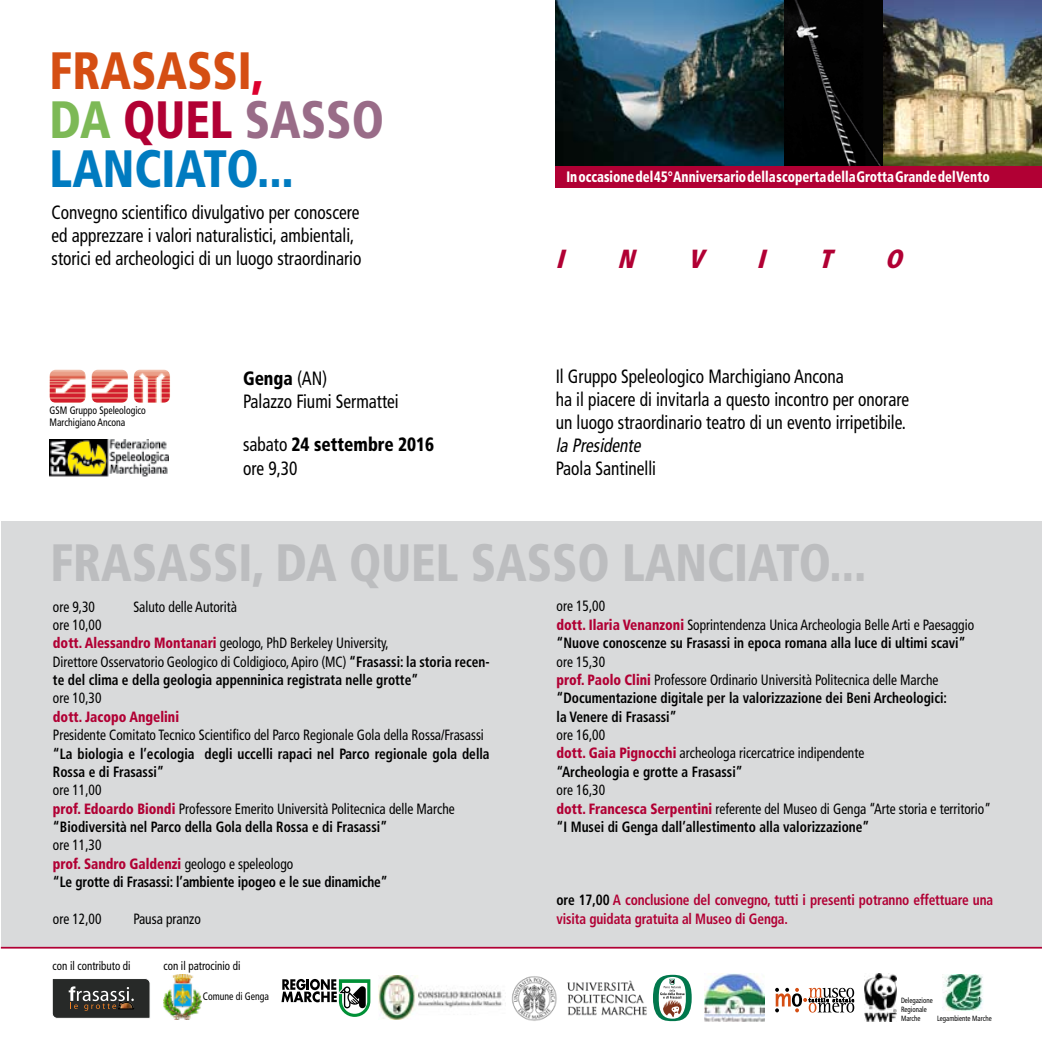
<style>
.page{position:relative;width:1042px;height:1042px;background:#fff}
.page>*{position:absolute;margin:0;border:0;box-sizing:border-box;transform-origin:0 0}
.t1{font:900 condensed 52.5px "Frutiger";color:#bcbdbf;scale:.9 1}
.t2{font:900 condensed 52.5px/49px "Frutiger";color:#b10034;text-align:right;scale:.9 1}
.t3{font:900 condensed 52.5px "Frutiger";color:#007bc0;scale:.9 1}
.t4{font:900 condensed 52.5px "Frutiger";color:#d54e13;scale:.9 1}
.t5{font:900 condensed 52.5px "Frutiger";color:#996c88;scale:.9 1}
.t6{font:italic 900 condensed 26.25px "Frutiger";color:#b10034;scale:.9 1}
.t7{font:condensed 19.25px/23.1px "Frutiger";color:#000;scale:.9 1}
.t8{font:900 condensed 19.25px/23.1px "Frutiger";color:#000;scale:.9 1}
.t9{font:italic condensed 19.25px "Frutiger";color:#000;scale:.9 1}
.t10{font:900 condensed 15.05px "Frutiger";color:#fff;scale:.85 1}
.t11{font:condensed 14.88px/18.4px "Frutiger";color:#000;scale:.9 1}
.t12{font:700 condensed 14.88px/18.4px "Frutiger";color:#000;scale:.9 1}
.t13{font:700 condensed 14.88px/18.4px "Frutiger";letter-spacing:-.01em;color:#b10034;scale:.9 1}
.t14{font:900 condensed 14.88px "Frutiger";color:#b10034;scale:.9 1}
.t15{font:condensed 12.08px "Frutiger";color:#000;scale:.9 1}
.t16{font:condensed 10.85px "Frutiger";color:#000;scale:.9 1}
.t17{font:condensed 10.67px/11.9px "Frutiger";color:#000;scale:.9 1}
.t18{font:condensed 7.52px/9.1px "Frutiger";color:#000;scale:.9 1}
.s1{color:#dc002e}
.s2{color:#7db956}
.s3{color:#996c88}
.s4{font-weight:900}
.s5{font-weight:400}
.s6{font-weight:900;color:#b10034}
.s7{font-weight:700}
.s8{color:#000}
</style>
<div class="page">
<div style="left:1px;top:521px;width:1041px;height:426px;background:#d9dadb"></div>
<svg style="left:52px;top:978px;width:98px;height:41px;background:#484744"></svg>
<img style="left:511px;top:976px;width:136px;height:45px">
<img style="left:378px;top:975px;width:128px;height:45px">
<img style="left:704px;top:973px;width:60px;height:48px">
<svg style="left:653px;top:975px;width:39px;height:46px"></svg>
<img style="left:164px;top:974px;width:38px;height:45px">
<svg style="left:281px;top:979px;width:89px;height:38px"></svg>
<svg style="left:775px;top:988px;width:79px;height:24px"></svg>
<img style="left:864px;top:973px;width:32px;height:48px">
<img style="left:942px;top:974px;width:41px;height:36px">
<hr style="left:1px;top:947px;width:1041px;height:1px;background:#b10034">
<img style="left:50px;top:440px;width:118px;height:36px">
<img style="left:50px;top:370px;width:120px;height:33px">
<img style="left:883px;top:0;width:159px;height:166px">
<img style="left:556px;top:0;width:228px;height:166px">
<img style="left:784px;top:0;width:99px;height:166px">
<div style="left:556px;top:166px;width:486px;height:22px;background:#b10034"></div>
<h1 class="t4" style="left:50px;top:39px;width:85px">Frasassi</h1>
<h1 class="t2" style="left:50px;top:46px;width:247px"><span class="s1">,<br></span><span class="s2">da</span> quel <span class="s3">sass</span></h1>
<h1 class="t5" style="left:352px;top:88px;width:37px">o</h1>
<h1 class="t3" style="left:50px;top:137px;width:273px">lanciato...</h1>
<p class="t7" style="left:52px;top:201px;width:346px">Convegno scientifico divulgativo per conoscere ed apprezzare i valori naturalistici, ambientali, storici ed archeologici di un luogo straordinario</p>
<p class="t17" style="left:50px;top:404px;width:108px">GSM Gruppo Speleologico<br>Marchigiano Ancona</p>
<p class="t7" style="left:243px;top:367px;width:174px"><span class="s4">Genga</span> (AN)<br>Palazzo Fiumi Sermattei</p>
<p class="t8" style="left:243px;top:433px;width:214px"><span class="s5">sabato</span> 24 settembre 2016 <span class="s5">ore 9,30</span></p>
<p class="t10" style="left:566px;top:168px;width:499px">In occasione del 45° Anniversario della scoperta della Grotta Grande del Vento</p>
<h2 class="t6" style="left:556px;top:242px;width:19px">I</h2>
<h2 class="t6" style="left:617px;top:242px;width:29px">N</h2>
<h2 class="t6" style="left:688px;top:242px;width:27px">V</h2>
<h2 class="t6" style="left:757px;top:242px;width:19px">I</h2>
<h2 class="t6" style="left:818px;top:242px;width:25px">T</h2>
<h2 class="t6" style="left:885px;top:242px;width:29px">O</h2>
<p class="t7" style="left:556px;top:365px;width:394px">Il Gruppo Speleologico Marchigiano Ancona<br>ha il piacere di invitarla a questo incontro per onorare un luogo straordinario teatro di un evento irripetibile.</p>
<p class="t9" style="left:556px;top:434px;width:100px">la Presidente</p>
<p class="t7" style="left:556px;top:457px;width:113px">Paola Santinelli</p>
<h1 class="t1" style="left:50px;top:531px;width:85px">Frasassi</h1>
<h1 class="t1" style="left:253px;top:531px;width:272px">, da quel sass</h1>
<h1 class="t1" style="left:577px;top:531px;width:322px">o lanciato...</h1>
<p class="t11" style="left:53px;top:597px;width:48px">ore 9,30</p>
<p class="t11" style="left:133px;top:597px;width:117px">Saluto delle Autorità</p>
<p class="t11" style="left:53px;top:616px;width:487px">ore 10,00<br><span class="s6">dott. Alessandro Montanari</span> geologo, PhD Berkeley University,<br>Direttore Osservatorio Geologico di Coldigioco, Apiro (MC) <span class="s7">“Frasassi: la storia recen&shy;te del clima e della geologia appenninica registrata nelle grotte”</span></p>
<p class="t11" style="left:53px;top:689px;width:55px">ore 10,30</p>
<p class="t14" style="left:53px;top:708px;width:142px">dott. Jacopo Angelini</p>
<p class="t11" style="left:53px;top:726px;width:480px">Presidente Comitato Tecnico Scientifico del Parco Regionale Gola della Rossa/Frasassi</p>
<p class="t12" style="left:53px;top:744px;width:487px">“La biologia e l’ecologia degli uccelli rapaci nel Parco regionale gola della<br>Rossa e di Frasassi”</p>
<p class="t11" style="left:53px;top:781px;width:448px">ore 11,00<br><span class="s6">prof. Edoardo Biondi</span> Professore Emerito Università Politecnica delle Marche <span class="s7">“Biodiversità nel Parco della Gola della Rossa e di Frasassi”</span></p>
<p class="t12" style="left:53px;top:836px;width:373px"><span class="s5">ore 11,30<br></span><span class="s6">prof. Sandro Galdenzi</span> <span class="s5">geologo e speleologo<br></span>“Le grotte di Frasassi: l’ambiente ipogeo e le sue dinamiche”</p>
<p class="t11" style="left:53px;top:909px;width:55px">ore 12,00</p>
<p class="t11" style="left:133px;top:909px;width:76px">Pausa pranzo</p>
<p class="t15" style="left:53px;top:958px;width:88px">con il contributo di</p>
<p class="t15" style="left:163px;top:958px;width:87px">con il patrocinio di</p>
<p class="t16" style="left:203px;top:990px;width:75px">Comune di Genga</p>
<p class="t12" style="left:556px;top:597px;width:465px"><span class="s5">ore 15,00<br></span><span class="s6">dott. Ilaria Venanzoni</span> <span class="s5">Soprintendenza Unica Archeologia Belle Arti e Paesaggio </span>“Nuove conoscenze su Frasassi in epoca romana alla luce di ultimi scavi”</p>
<p class="t12" style="left:556px;top:652px;width:435px"><span class="s5">ore 15,30<br></span><span class="s6">prof. Paolo Clini</span> <span class="s5">Professore Ordinario Università Politecnica delle Marche </span>“Documentazione digitale per la valorizzazione dei Beni Archeologici: la Venere di Frasassi”</p>
<p class="t11" style="left:556px;top:726px;width:343px">ore 16,00<br><span class="s6">dott. Gaia Pignocchi</span> archeologa ricercatrice indipendente <span class="s7">“Archeologia e grotte a Frasassi”</span></p>
<p class="t11" style="left:556px;top:781px;width:484px">ore 16,30<br><span class="s6">dott. Francesca Serpentini</span> referente del Museo di Genga “Arte storia e territorio” <span class="s7">“I Musei di Genga dall’allestimento alla valorizzazione”</span></p>
<p class="t13" style="left:556px;top:891px;width:487px"><span class="s8">ore 17,00</span> A conclusione del convegno, tutti i presenti potranno effettuare una visita guidata gratuita al Museo di Genga.</p>
<p class="t18" style="left:901px;top:996px;width:37px">Delegazione<br>Regionale<br>Marche</p>
<p class="t18" style="left:937px;top:1014px;width:62px">Legambiente Marche</p>
</div>
